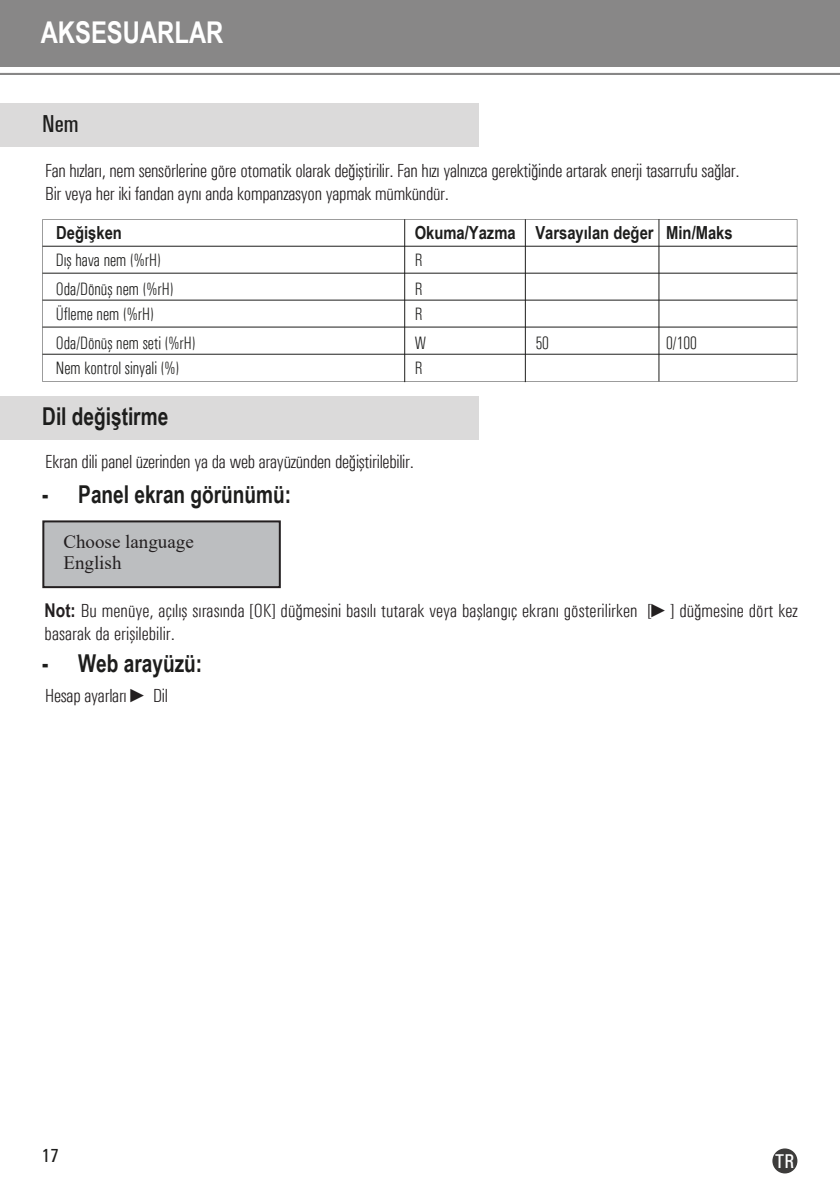
<style>
.page{position:relative;width:840px;height:1191px;background:#fff}
.page>*{position:absolute;margin:0;border:0;box-sizing:border-box;transform-origin:0 0}
.t1{font:700 30px "Arial Narrow";color:#fff}
.t2{font:700 24.6px "Arial Narrow";color:#1d1d1c;scale:.94 1}
.t3{font:500 condensed 24.6px "Univers";color:#1d1d1c;scale:.94 1}
.t4{font:500 condensed 20px "Univers";color:#fff}
.t5{font:300 condensed 19px/22.8px "Univers";letter-spacing:-.015em;color:#231f20}
.t6{font:19px/21px "Times New Roman";color:#231f20}
.t7{font:500 condensed 19px "Univers";color:#1d1d1c}
.t8{font:300 condensed 18px "Univers";color:#1d1d1c;scale:.92 1}
.t9{font:700 18px "Arial Narrow";color:#1d1d1c}
.s1{font-family:"Arial Narrow";font-weight:700;font-stretch:normal}
.s2{font-family:"Arial Narrow";font-weight:400;font-stretch:normal}
</style>
<div class="page">
<hr style="left:0;top:73px;width:839px;height:2px;background:#888787">
<div style="left:0;top:0;width:839px;height:66px;background:#888787"></div>
<div style="left:0;top:103px;width:478px;height:43px;background:#dbdada"></div>
<div style="left:0;top:396px;width:478px;height:44px;background:#dbdada"></div>
<svg style="left:42px;top:219px;width:754px;height:163px"></svg>
<div style="left:42px;top:520px;width:239px;height:68px;background:#bcbec0;border:2px solid #231f20"></div>
<div style="left:772px;top:1148px;width:25px;height:25px;background:#3d3c3b;border-radius:50%"></div>
<h1 class="t1" style="left:41px;top:9px;width:184px">AKSESUARLAR</h1>
<p class="t3" style="left:42px;top:109px;width:39px">Nem</p>
<p class="t5" style="left:45px;top:160px;width:695px">Fan hızları, nem sensörlerine göre otomatik olarak değiştirilir. Fan hızı yalnızca gerektiğinde artarak enerji tasarrufu sağlar.<br>Bir veya her iki fandan aynı anda kompanzasyon yapmak mümkündür.</p>
<p class="t9" style="left:56px;top:219px;width:67px">Değişken</p>
<p class="t9" style="left:414px;top:219px;width:319px">Okuma/Yazma Varsayılan değer Min/Maks</p>
<p class="t8" style="left:56px;top:249px;width:115px">Dış hava nem (%rH)</p>
<p class="t8" style="left:414px;top:249px;width:10px">R</p>
<p class="t8" style="left:56px;top:278px;width:129px">Oda/Dönüş nem (%rH)</p>
<p class="t8" style="left:414px;top:278px;width:10px">R</p>
<p class="t8" style="left:56px;top:304px;width:108px">Üfleme nem (%rH)</p>
<p class="t8" style="left:414px;top:304px;width:10px">R</p>
<p class="t8" style="left:56px;top:332px;width:153px">Oda/Dönüş nem seti (%rH)</p>
<p class="t8" style="left:414px;top:332px;width:14px">W</p>
<p class="t8" style="left:535px;top:332px;width:16px">50</p>
<p class="t8" style="left:665px;top:332px;width:35px">0/100</p>
<p class="t8" style="left:56px;top:357px;width:135px">Nem kontrol sinyali (%)</p>
<p class="t8" style="left:414px;top:357px;width:10px">R</p>
<p class="t2" style="left:42px;top:398px;width:135px">Dil değiştirme</p>
<p class="t5" style="left:45px;top:450px;width:370px">Ekran dili panel üzerinden ya da web arayüzünden değiştirilebilir.</p>
<p class="t2" style="left:42px;top:475px;width:266px">- Panel ekran görünümü:</p>
<p class="t6" style="left:63px;top:531px;width:132px">Choose language<br>English</p>
<p class="t5" style="left:45px;top:599px;width:754px"><span class="s1">Not:</span> Bu menüye, açılış sırasında [OK] düğmesini basılı tutarak veya başlangıç ekranı gösterilirken [<span class="s1">►</span>] düğmesine dört kez basarak da erişilebilir.</p>
<p class="t2" style="left:42px;top:644px;width:171px">- Web arayüzü:</p>
<p class="t5" style="left:45px;top:684px;width:124px">Hesap ayarları <span class="s2">►</span> Dil</p>
<p class="t7" style="left:41px;top:1144px;width:19px">17</p>
<p class="t4" style="left:774px;top:1149px;width:21px">TR</p>
</div>
